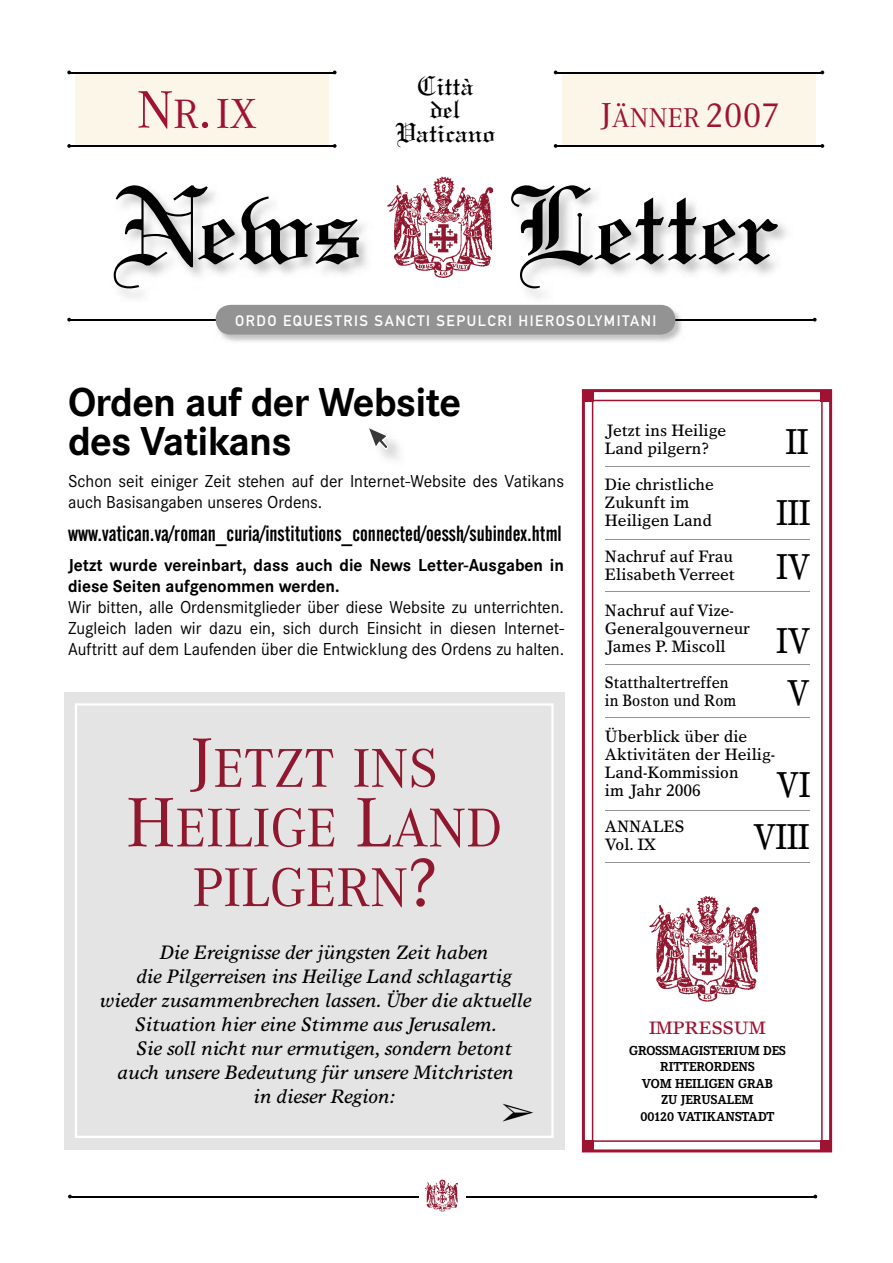
<style>
.page{position:relative;width:893px;height:1263px;background:#fff}
.page>*{position:absolute;margin:0;border:0;box-sizing:border-box;transform-origin:0 0}
.t1{font:117.15px "Linotext";color:#000}
.t2{font:56.55px/59.6px "Corporate A";color:#8f182e;text-align:center}
.t3{font:54.45px "Corporate A";color:#a01232}
.t4{font:700 42px/39px "Corporate S";letter-spacing:-.02em;color:#000}
.t5{font:36px "Times Europa";color:#000;scale:.8 1}
.t6{font:36px "Corporate A";color:#a01232}
.t7{font:29.1px/23.5px "Linotext";color:#000;text-align:center}
.t8{font:21.75px "Alternate Gothic No 2 BT";color:#000}
.t9{font:italic 19.5px "Times Europa";color:#000}
.t10{font:18px/21px "Corporate S";color:#000}
.t11{font:700 18px/21px "Corporate S";color:#000}
.t12{font:18px "Times Europa";color:#a01232}
.t13{font:16.5px/18px "Times Europa";color:#000;scale:.95 1}
.t14{font:16.5px/18px "Times Europa";color:#000;scale:.88 1}
.t15{font:15px "DIN Mittelschrift Alternate";letter-spacing:.1em;color:#fff}
.t16{font:700 13.5px/16.5px "Corporate E";color:#000;text-align:center}
.s1{font-size:42.45px}
.s2{font-size:43.5px}
.s3{font-size:28.05px}
.s4{font-size:72.6px}
</style>
<div class="page">
<div style="left:64px;top:692px;width:501px;height:458px;background:#e4e4e5"></div>
<svg style="left:582px;top:389px;width:250px;height:763px"></svg>
<hr style="left:70px;top:1196px;width:746px;height:1px;background:#000">
<div style="left:419px;top:1184px;width:47px;height:19px;background:#fff"></div>
<img style="left:424px;top:1179px;width:34px;height:33px">
<div style="left:75px;top:72px;width:253px;height:74px;background:#fbf6e8"></div>
<div style="left:563px;top:72px;width:253px;height:74px;background:#fbf6e8"></div>
<img style="left:387px;top:176px;width:107px;height:102px">
<hr style="left:70px;top:145px;width:264px;height:2px;background:#000">
<hr style="left:70px;top:72px;width:264px;height:1px;background:#000">
<hr style="left:557px;top:145px;width:264px;height:2px;background:#000">
<hr style="left:69px;top:319px;width:746px;height:1px;background:#000">
<hr style="left:557px;top:72px;width:264px;height:1px;background:#000">
<svg style="left:554px;top:144px;width:3px;height:4px"></svg>
<svg style="left:333px;top:144px;width:4px;height:4px"></svg>
<svg style="left:67px;top:144px;width:4px;height:4px"></svg>
<svg style="left:67px;top:318px;width:4px;height:4px"></svg>
<svg style="left:813px;top:318px;width:4px;height:4px"></svg>
<svg style="left:821px;top:144px;width:3px;height:4px"></svg>
<img style="left:214px;top:304px;width:471px;height:38px">
<img style="left:214px;top:319px;width:471px;height:1px">
<div style="left:216px;top:305px;width:459px;height:30px;background:#939393;border-radius:15px"></div>
<div style="left:583px;top:391px;width:11px;height:11px;background:#a01232"></div>
<div style="left:821px;top:391px;width:10px;height:11px;background:#a01232"></div>
<div style="left:583px;top:1140px;width:11px;height:11px;background:#a01232"></div>
<div style="left:821px;top:1140px;width:10px;height:11px;background:#a01232"></div>
<img style="left:645px;top:889px;width:124px;height:118px">
<hr style="left:605px;top:466px;width:204px;height:1px;background:#939393">
<hr style="left:605px;top:539px;width:204px;height:1px;background:#939393">
<hr style="left:605px;top:664px;width:204px;height:1px;background:#939393">
<hr style="left:605px;top:717px;width:204px;height:1px;background:#939393">
<hr style="left:605px;top:810px;width:204px;height:1px;background:#939393">
<hr style="left:605px;top:862px;width:204px;height:1px;background:#939393">
<svg style="left:369px;top:428px;width:20px;height:22px"></svg>
<svg style="left:75px;top:703px;width:479px;height:435px"></svg>
<hr style="left:605px;top:591px;width:204px;height:1px;background:#939393">
<svg style="left:503px;top:1104px;width:30px;height:18px"></svg>
<h3 class="t7" style="left:395px;top:73px;width:102px">Città<br>del<br>Vaticano</h3>
<h3 class="t3" style="left:137px;top:80px;width:122px">N<span class="s1">R</span>.<span class="s2">IX</span></h3>
<h3 class="t6" style="left:601px;top:95px;width:181px">J<span class="s3">ÄNNER</span> 2007</h3>
<h1 class="t1" style="left:112px;top:156px;width:670px">News Letter</h1>
<p class="t15" style="left:235px;top:312px;width:423px">ORDO EQUESTRIS SANCTI SEPULCRI HIEROSOLYMITANI</p>
<h3 class="t4" style="left:68px;top:383px;width:394px">Orden auf der Website des Vatikans</h3>
<p class="t10" style="left:68px;top:471px;width:497px">Schon seit einiger Zeit stehen auf der Internet-Website des Vatikans auch Basisangaben unseres Ordens.</p>
<p class="t8" style="left:68px;top:521px;width:495px">www.vatican.va/roman_curia/institutions_connected/oessh/subindex.html</p>
<p class="t11" style="left:68px;top:555px;width:498px">Jetzt wurde vereinbart, dass auch die News Letter- Ausgaben in diese Seiten aufgenommen werden.</p>
<p class="t10" style="left:68px;top:597px;width:498px;text-align:justify">Wir bitten, alle Ordensmitglieder über diese Website zu unterrichten.<br>Zugleich laden wir dazu ein, sich durch Einsicht in diesen Internet-Auftritt auf dem Laufenden über die Entwicklung des Ordens zu halten.</p>
<h2 class="t2" style="left:126px;top:740px;width:378px"><span class="s4">J</span>ETZT INS<br><span class="s4">H</span>EILIGE <span class="s4">L</span>AND<br>PILGERN<span class="s4">?</span></h2>
<p class="t9" style="left:160px;top:941px;width:330px">Die Ereignisse der jüngsten Zeit haben</p>
<p class="t9" style="left:136px;top:965px;width:377px">die Pilgerreisen ins Heilige Land schlagartig</p>
<p class="t9" style="left:100px;top:989px;width:433px">wieder zusammenbrechen lassen. Über die aktuelle</p>
<p class="t9" style="left:135px;top:1013px;width:363px">Situation hier eine Stimme aus Jerusalem.</p>
<p class="t9" style="left:136px;top:1037px;width:377px">Sie soll nicht nur ermutigen, sondern betont</p>
<p class="t9" style="left:118px;top:1061px;width:397px">auch unsere Bedeutung für unsere Mitchristen</p>
<p class="t9" style="left:253px;top:1085px;width:143px">in dieser Region:</p>
<p class="t13" style="left:605px;top:421px;width:129px">Jetzt ins Heilige<br>Land pilgern?</p>
<p class="t13" style="left:605px;top:475px;width:116px">Die christliche<br>Zukunft im<br>Heiligen Land</p>
<p class="t13" style="left:605px;top:547px;width:138px">Nachruf auf Frau<br>Elisabeth Verreet</p>
<p class="t13" style="left:605px;top:601px;width:155px">Nachruf auf Vize-<br>Generalgouverneur<br>James P. Miscoll</p>
<p class="t14" style="left:605px;top:673px;width:151px">Statthaltertreffen in Boston und Rom</p>
<p class="t13" style="left:605px;top:727px;width:181px">Überblick über die<br>Aktivitäten der Heilig-<br>Land-Kommission<br>im Jahr 2006</p>
<p class="t13" style="left:605px;top:817px;width:85px">ANNALES<br>Vol. IX</p>
<h3 class="t5" style="left:786px;top:420px;width:29px">II</h3>
<h3 class="t5" style="left:777px;top:492px;width:43px">III</h3>
<h3 class="t5" style="left:777px;top:546px;width:43px">IV</h3>
<h3 class="t5" style="left:777px;top:619px;width:43px">IV</h3>
<h3 class="t5" style="left:787px;top:671px;width:30px">V</h3>
<h3 class="t5" style="left:777px;top:763px;width:43px">VI</h3>
<h3 class="t5" style="left:753px;top:815px;width:71px">VIII</h3>
<p class="t12" style="left:649px;top:1017px;width:118px">IMPRESSUM</p>
<p class="t16" style="left:629px;top:1042px;width:158px">GROSSMAGISTERIUM DES<br>RITTERORDENS<br>VOM HEILIGEN GRAB<br>ZU JERUSALEM<br>00120 VATIKANSTADT</p>
</div>
